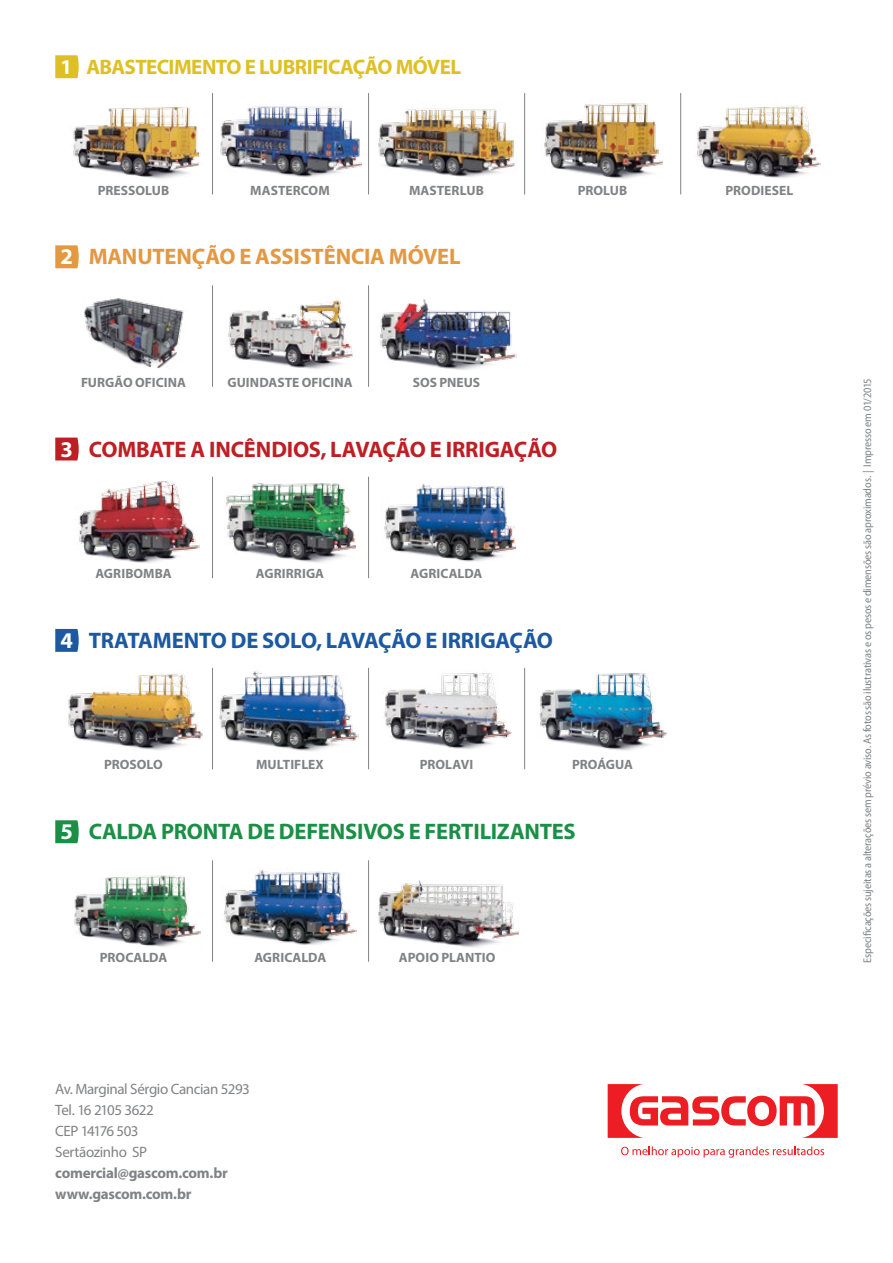
<style>
.page{position:relative;width:893px;height:1263px;background:#fff}
.page>*{position:absolute;margin:0;border:0;box-sizing:border-box;transform-origin:0 0}
.t1{font:700 22.5px "Myriad Pro";letter-spacing:-.01em;color:#1b8f45}
.t2{font:700 22.5px "Myriad Pro";letter-spacing:-.01em;color:#be1f24}
.t3{font:700 22.5px "Myriad Pro";letter-spacing:-.01em;color:#1d59a0}
.t4{font:700 22.5px "Myriad Pro";letter-spacing:-.01em;color:#e39842}
.t5{font:700 21px "Myriad Pro";color:#dec024}
.t6{font:15px/21px "Myriad Pro";letter-spacing:-.03em;color:#808285}
.t7{font:700 15px/21px "Myriad Pro";letter-spacing:-.015em;color:#808285}
.t8{font:700 13.5px "Myriad Pro";letter-spacing:.005em;color:#808285}
.t9{font:semi-condensed 11.25px "Myriad Pro";letter-spacing:-.015em;color:#808285}
.s1{color:#fff}
</style>
<div class="page">
<svg style="left:55px;top:245px;width:24px;height:23px"></svg>
<svg style="left:55px;top:438px;width:24px;height:22px"></svg>
<svg style="left:55px;top:629px;width:24px;height:23px"></svg>
<svg style="left:55px;top:820px;width:24px;height:23px"></svg>
<svg style="left:55px;top:55px;width:24px;height:23px"></svg>
<hr style="left:212px;top:93px;width:1px;height:101px;background:#808285">
<hr style="left:212px;top:286px;width:1px;height:100px;background:#808285">
<hr style="left:212px;top:477px;width:1px;height:101px;background:#808285">
<hr style="left:212px;top:668px;width:1px;height:101px;background:#808285">
<hr style="left:212px;top:860px;width:1px;height:101px;background:#808285">
<hr style="left:368px;top:93px;width:1px;height:101px;background:#808285">
<hr style="left:368px;top:286px;width:1px;height:100px;background:#808285">
<hr style="left:368px;top:477px;width:1px;height:101px;background:#808285">
<hr style="left:368px;top:668px;width:1px;height:101px;background:#808285">
<hr style="left:368px;top:860px;width:1px;height:101px;background:#808285">
<hr style="left:524px;top:93px;width:1px;height:101px;background:#808285">
<hr style="left:524px;top:668px;width:1px;height:101px;background:#808285">
<hr style="left:680px;top:93px;width:1px;height:101px;background:#808285">
<svg style="left:608px;top:1084px;width:230px;height:54px"></svg>
<svg style="left:621px;top:1146px;width:203px;height:12px"></svg>
<img style="left:79px;top:481px;width:121px;height:82px">
<img style="left:226px;top:483px;width:129px;height:80px">
<img style="left:68px;top:673px;width:135px;height:77px">
<img style="left:384px;top:673px;width:128px;height:77px">
<img style="left:539px;top:673px;width:128px;height:78px">
<img style="left:74px;top:875px;width:127px;height:72px">
<img style="left:384px;top:484px;width:131px;height:78px">
<img style="left:224px;top:870px;width:132px;height:75px">
<img style="left:378px;top:880px;width:140px;height:68px">
<img style="left:697px;top:105px;width:124px;height:73px">
<img style="left:73px;top:107px;width:127px;height:72px">
<img style="left:378px;top:108px;width:139px;height:69px">
<img style="left:220px;top:106px;width:141px;height:71px">
<img style="left:544px;top:103px;width:119px;height:76px">
<img style="left:380px;top:299px;width:137px;height:71px">
<img style="left:84px;top:298px;width:100px;height:70px">
<img style="left:228px;top:300px;width:125px;height:69px">
<img style="left:219px;top:671px;width:140px;height:80px">
<h2 class="t5" style="left:61px;top:53px;width:39px"><span class="s1">1</span> ABASTECIMENTO</h2>
<h2 class="t5" style="left:245px;top:53px;width:27px">E LUBRIFICAÇÃO</h2>
<h2 class="t5" style="left:396px;top:53px;width:14px">MÓVEL</h2>
<p class="t8" style="left:98px;top:181px;width:73px">pressolub</p>
<p class="t8" style="left:250px;top:181px;width:81px">mastercom</p>
<p class="t8" style="left:409px;top:181px;width:76px">masterlub</p>
<p class="t8" style="left:578px;top:181px;width:51px">prolub</p>
<h1 class="t4" style="left:61px;top:242px;width:402px"><span class="s1">2</span> manutenção e assistência móvel</h1>
<p class="t8" style="left:81px;top:374px;width:107px">furgão oficina</p>
<p class="t8" style="left:227px;top:374px;width:127px">guindaste oficina</p>
<p class="t8" style="left:413px;top:374px;width:69px">sos pneus</p>
<h1 class="t2" style="left:61px;top:434px;width:498px"><span class="s1">3</span> combate a incêndios, lavação e irrigação</h1>
<p class="t8" style="left:95px;top:565px;width:78px">agribomba</p>
<p class="t8" style="left:256px;top:565px;width:70px">agrirriga</p>
<p class="t8" style="left:411px;top:565px;width:73px">agricalda</p>
<h1 class="t3" style="left:61px;top:626px;width:494px"><span class="s1">4</span> tratamento de solo, lavação e irrigação</h1>
<p class="t8" style="left:104px;top:756px;width:60px">prosolo</p>
<p class="t8" style="left:256px;top:756px;width:69px">multiflex</p>
<p class="t8" style="left:420px;top:756px;width:55px">prolavi</p>
<p class="t8" style="left:572px;top:756px;width:62px">proágua</p>
<h1 class="t1" style="left:61px;top:817px;width:517px"><span class="s1">5</span> calda pronta de defensivos e fertilizantes</h1>
<p class="t8" style="left:100px;top:948px;width:69px">procalda</p>
<p class="t8" style="left:254px;top:948px;width:73px">agricalda</p>
<p class="t6" style="left:55px;top:1078px;width:196px">Av. Marginal Sérgio Cancian 5293<br>Tel. 16 2105 3622<br>CEP 14176 503<br>Sertãozinho SP</p>
<p class="t7" style="left:55px;top:1162px;width:174px">comercial@gascom.com.br www.gascom.com.br</p>
<p class="t8" style="left:399px;top:948px;width:98px">apoio plantio</p>
<p class="t8" style="left:725px;top:181px;width:69px">prodiesel</p>
<p class="t9" style="left:860px;top:963px;width:586px;rotate:-90deg">Especificações sujeitas a alterações sem prévio aviso. As fotos são ilustrativas e os pesos e dimensões são aproximados. | Impresso em 01/2015</p>
</div>
